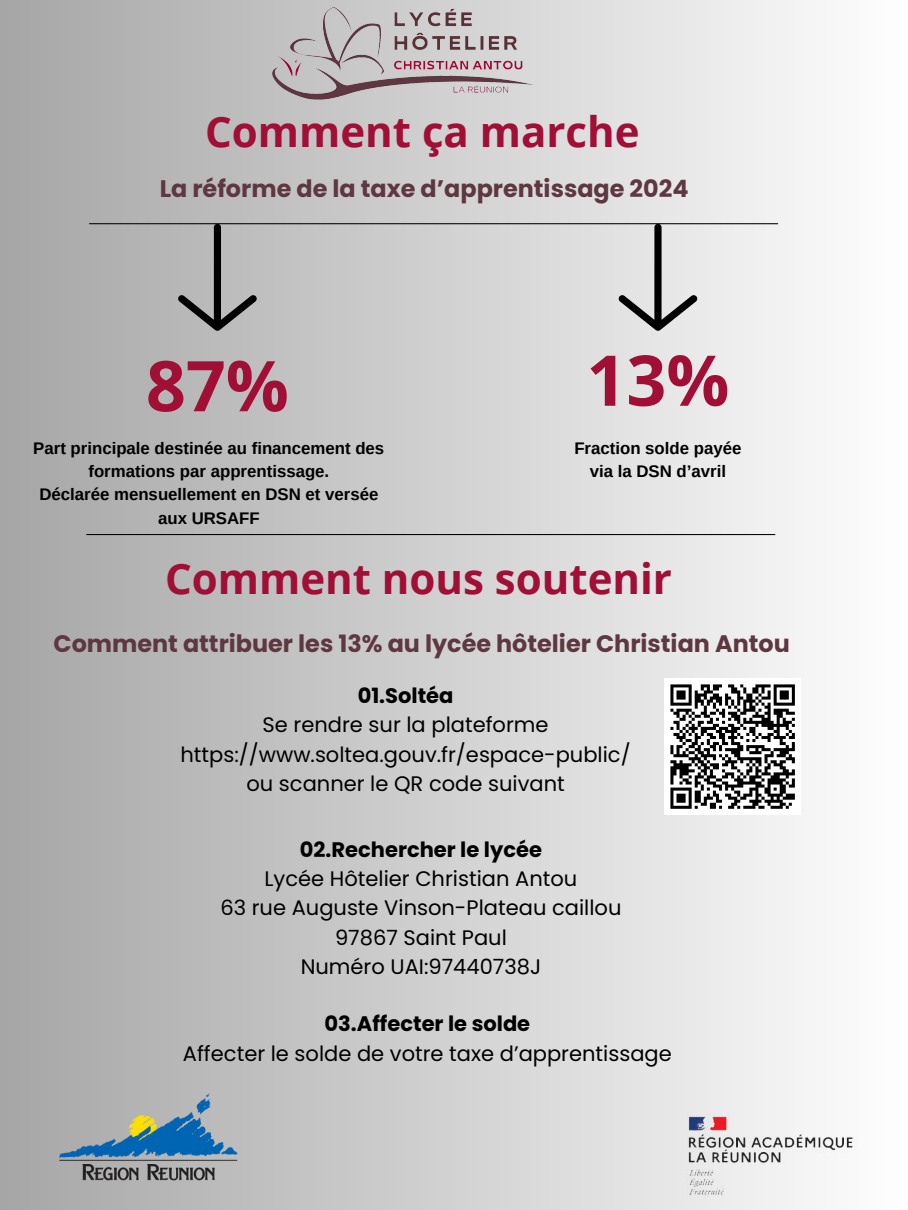
<style>
.page{position:relative;width:908px;height:1210px;background:#fff}
.page>*{position:absolute;margin:0;border:0;box-sizing:border-box;transform-origin:0 0}
.t1{font:700 70px "Open Sans";color:#a10e36}
.t2{font:700 42px "Open Sans";color:#a10e36}
.t3{font:700 23.87px "Poppins";color:#5e3841}
.t4{font:21px/29.4px "Poppins";color:#000;text-align:center}
.t5{font:700 21px "Poppins";color:#000}
.t6{font:700 16.8px/23.4px "Arimo";color:#000;text-align:center}
</style>
<div class="page">
<div style="left:0;top:0;width:907px;height:1210px;background:linear-gradient(to right,#a6a6a6,#fefefe)"></div>
<img style="left:258px;top:7px;width:294px;height:98px">
<img style="left:675px;top:1103px;width:195px;height:106px">
<img style="left:57px;top:1092px;width:183px;height:91px">
<hr style="left:89px;top:223px;width:688px;height:1px;background:#000">
<svg style="left:178px;top:224px;width:79px;height:107px;background:#9c9c9c"></svg>
<svg style="left:618px;top:224px;width:79px;height:107px;background:#bfbfbf"></svg>
<hr style="left:86px;top:534px;width:689px;height:1px;background:#000">
<div style="left:664px;top:678px;width:136px;height:137px;background:#fff"></div>
<svg style="left:670px;top:684px;width:125px;height:125px"></svg>
<h2 class="t2" style="left:205px;top:102px;width:436px">Comment ça marche</h2>
<p class="t3" style="left:160px;top:172px;width:530px">La réforme de la taxe d’apprentissage 2024</p>
<h1 class="t1" style="left:146px;top:336px;width:144px">87%</h1>
<h1 class="t1" style="left:586px;top:331px;width:144px">13%</h1>
<p class="t6" style="left:33px;top:436px;width:352px">Part principale destinée au financement des formations par apprentissage.<br>Déclarée mensuellement en DSN et versée aux URSAFF</p>
<p class="t6" style="left:574px;top:436px;width:168px">Fraction solde payée via la DSN d’avril</p>
<h2 class="t2" style="left:165px;top:549px;width:508px">Comment nous soutenir</h2>
<p class="t3" style="left:53px;top:627px;width:737px">Comment attribuer les 13% au lycée hôtelier Christian Antou</p>
<p class="t5" style="left:357px;top:680px;width:97px">01.Soltéa</p>
<p class="t4" style="left:180px;top:710px;width:451px">Se rendre sur la plateforme https://www.soltea.gouv.fr/espace-public/ ou scanner le QR code suivant</p>
<p class="t5" style="left:300px;top:834px;width:243px">02.Rechercher le lycée</p>
<p class="t4" style="left:220px;top:864px;width:402px">Lycée Hôtelier Christian Antou<br>63 rue Auguste Vinson-Plateau caillou<br>97867 Saint Paul<br>Numéro UAI:97440738J</p>
<p class="t5" style="left:324px;top:1009px;width:207px">03.Affecter le solde</p>
<p class="t4" style="left:183px;top:1038px;width:490px">Affecter le solde de votre taxe d’apprentissage</p>
</div>
